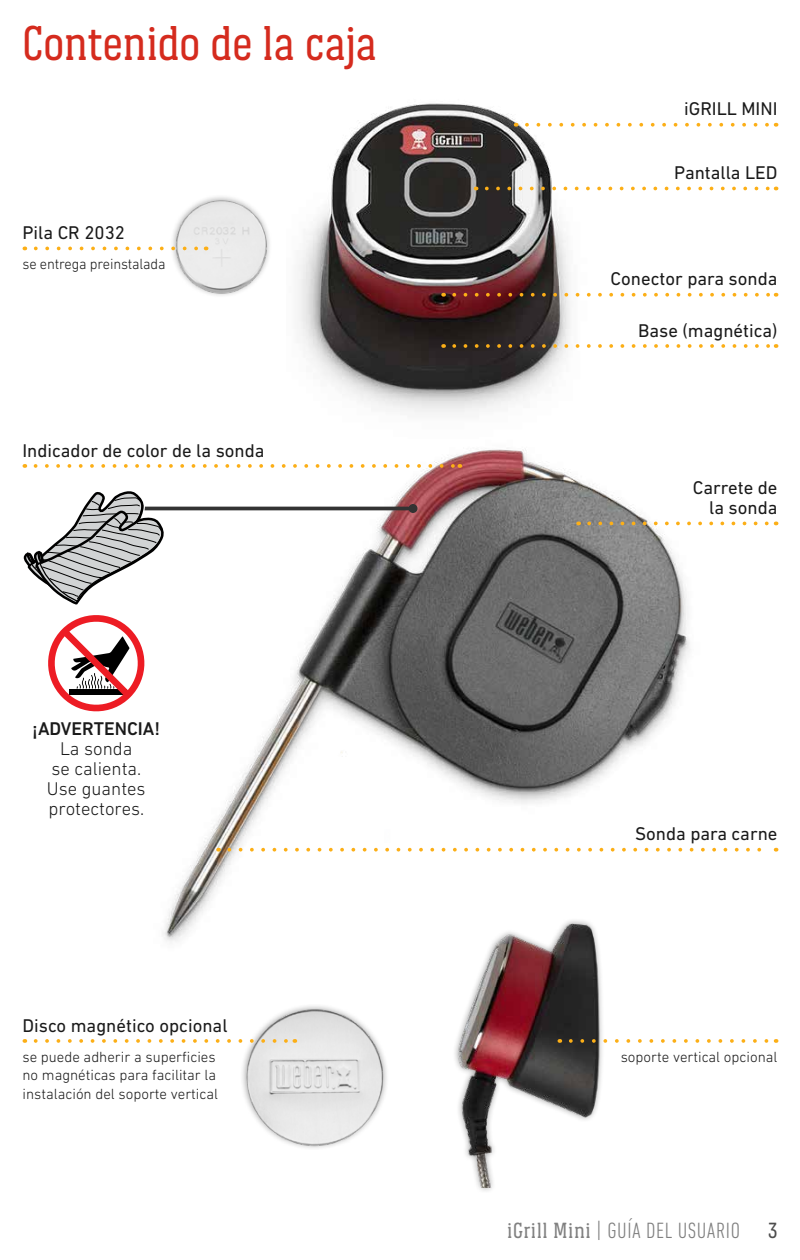
<style>
.page{position:relative;width:800px;height:1260px;background:#fff}
.page>*{position:absolute;margin:0;border:0;box-sizing:border-box;transform-origin:0 0}
.t1{font:50px "Weber Serif";letter-spacing:-.015em;color:#d52b1e}
.t2{font:300 condensed 22.5px "DIN Next LT Pro";letter-spacing:.025em;color:#808080}
.t3{font:22.5px "Weber Serif";color:#4d4d4d}
.t4{font:18.75px/20px "DIN Next LT Pro";color:#1a1a1a;text-align:right}
.t5{font:300 18.75px/20px "DIN Next LT Pro";color:#1a1a1a;text-align:center}
.t6{font:500 18.75px "DIN Next LT Pro";color:#1a1a1a}
.t7{font:300 15px/18.8px "DIN Next LT Pro";color:#1a1a1a}
.s1{font-family:"Weber Serif";font-weight:400;font-stretch:normal}
.s2{font-family:"Weber Serif";font-stretch:normal}
</style>
<div class="page">
<img style="left:298px;top:103px;width:303px;height:310px">
<img style="left:242px;top:1006px;width:145px;height:142px">
<img style="left:172px;top:196px;width:98px;height:100px">
<img style="left:454px;top:955px;width:148px;height:233px">
<img style="left:163px;top:449px;width:597px;height:506px">
<hr style="left:125px;top:507px;width:288px;height:3px;background:#333">
<div style="left:408px;top:504px;width:9px;height:9px;background:#333;border-radius:50%"></div>
<svg style="left:23px;top:483px;width:146px;height:233px"></svg>
<svg style="left:36px;top:464px;width:424px;height:4px"></svg>
<svg style="left:589px;top:522px;width:180px;height:3px"></svg>
<svg style="left:229px;top:848px;width:533px;height:4px"></svg>
<svg style="left:527px;top:123px;width:242px;height:4px"></svg>
<svg style="left:487px;top:187px;width:283px;height:3px"></svg>
<svg style="left:454px;top:293px;width:316px;height:4px"></svg>
<svg style="left:454px;top:344px;width:316px;height:4px"></svg>
<svg style="left:36px;top:1039px;width:259px;height:4px"></svg>
<svg style="left:36px;top:247px;width:164px;height:3px"></svg>
<svg style="left:571px;top:1039px;width:198px;height:4px"></svg>
<h1 class="t1" style="left:22px;top:16px;width:356px">Contenido de la caja</h1>
<p class="t4" style="left:22px;top:222px;width:104px">Pila CR 2032</p>
<p class="t7" style="left:22px;top:254px;width:145px">se entrega preinstalada</p>
<p class="t4" style="left:22px;top:440px;width:244px">Indicador de color de la sonda</p>
<p class="t6" style="left:32px;top:718px;width:129px">¡ADVERTENCIA!</p>
<p class="t5" style="left:47px;top:739px;width:100px">La sonda<br>se calienta.<br>Use guantes protectores.</p>
<p class="t4" style="left:22px;top:1015px;width:207px">Disco magnético opcional</p>
<p class="t7" style="left:22px;top:1047px;width:197px">se puede adherir a superficies no magnéticas para facilitar la instalación del soporte vertical</p>
<p class="t4" style="left:684px;top:99px;width:95px">iGRILL MINI</p>
<p class="t4" style="left:674px;top:163px;width:105px">Pantalla LED</p>
<p class="t4" style="left:611px;top:269px;width:168px">Conector para sonda</p>
<p class="t4" style="left:638px;top:320px;width:141px">Base (magnética)</p>
<p class="t4" style="left:693px;top:477px;width:86px">Carrete de la sonda</p>
<p class="t4" style="left:635px;top:824px;width:144px">Sonda para carne</p>
<p class="t7" style="left:621px;top:1047px;width:158px">soporte vertical opcional</p>
<p class="t2" style="left:507px;top:1217px;width:234px"><span class="s1">iGrill Mini</span> <span class="s2">|</span> GUÍA DEL USUARIO</p>
<p class="t3" style="left:768px;top:1218px;width:11px">3</p>
</div>
